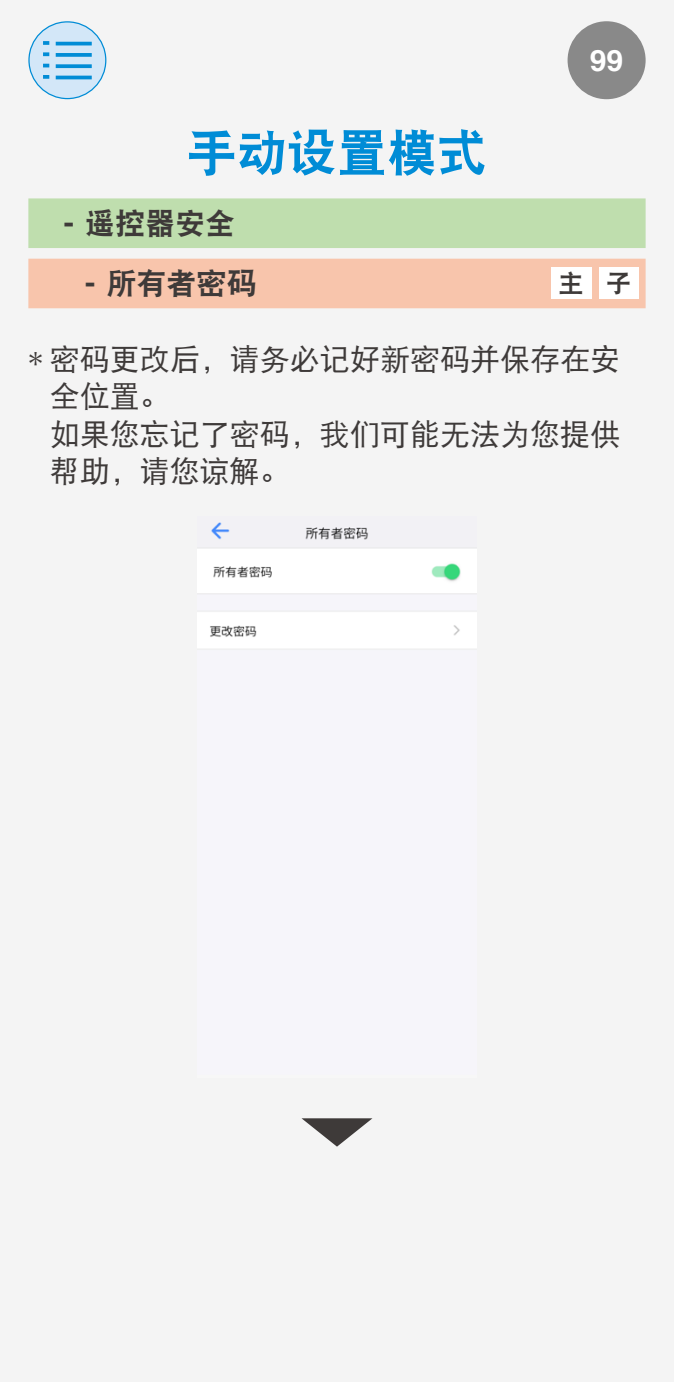
<style>
.page{position:relative;width:674px;height:1382px;background:#fff}
.page>*{position:absolute;margin:0;border:0;box-sizing:border-box;transform-origin:0 0}
.t1{font:50px "DF Hei GB W9";color:#008cd6}
.t2{font:30px/37.5px "DF Hei GB W5";color:#3e3a39}
.t3{font:30px "DF Hei GB W9";color:#3e3a39}
.t4{font:700 30px "Helvetica LT Com";color:#fff}
.t5{font:25px "DF Hei GB W9";color:#3e3a39}
.s1{font-family:"Helvetica LT Com";font-weight:700}
</style>
<div class="page">
<div style="left:0;top:0;width:673px;height:1382px;background:#f4f4f4"></div>
<div style="left:567px;top:21px;width:78px;height:78px;background:#898989;border-radius:50%"></div>
<div style="left:29px;top:22px;width:77px;height:77px;background:#d3e7f8;border-radius:50%"></div>
<div style="left:28px;top:21px;width:78px;height:78px;border:1px solid #008cd6;border-radius:50%"></div>
<hr style="left:56px;top:42px;width:36px;height:3px;background:#008cd6">
<svg style="left:43px;top:41px;width:6px;height:4px"></svg>
<svg style="left:56px;top:53px;width:36px;height:4px"></svg>
<svg style="left:43px;top:52px;width:6px;height:4px"></svg>
<svg style="left:56px;top:64px;width:36px;height:4px"></svg>
<svg style="left:43px;top:64px;width:6px;height:3px"></svg>
<hr style="left:56px;top:76px;width:36px;height:3px;background:#008cd6">
<svg style="left:43px;top:75px;width:6px;height:4px"></svg>
<div style="left:28px;top:198px;width:617px;height:50px;background:#bfdeae"></div>
<div style="left:28px;top:259px;width:617px;height:49px;background:#f8c5ac"></div>
<div style="left:599px;top:268px;width:39px;height:31px;background:#fff"></div>
<div style="left:551px;top:268px;width:40px;height:31px;background:#fff"></div>
<img style="left:197px;top:522px;width:279px;height:126px">
<svg style="left:301px;top:1118px;width:71px;height:29px"></svg>
<p class="t4" style="left:589px;top:42px;width:35px">99</p>
<h1 class="t1" style="left:187px;top:126px;width:301px">手动设置模式</h1>
<p class="t3" style="left:64px;top:207px;width:173px"><span class="s1">-</span> 遥控器安全</p>
<p class="t3" style="left:85px;top:267px;width:173px"><span class="s1">-</span> 所有者密码</p>
<p class="t5" style="left:558px;top:270px;width:74px">主 子</p>
<p class="t2" style="left:50px;top:339px;width:572px;text-indent:-21px">* 密码更改后，请务必记好新密码并保存在安全位置。<br>如果您忘记了密码，我们可能无法为您提供帮助，请您谅解。</p>
</div>
